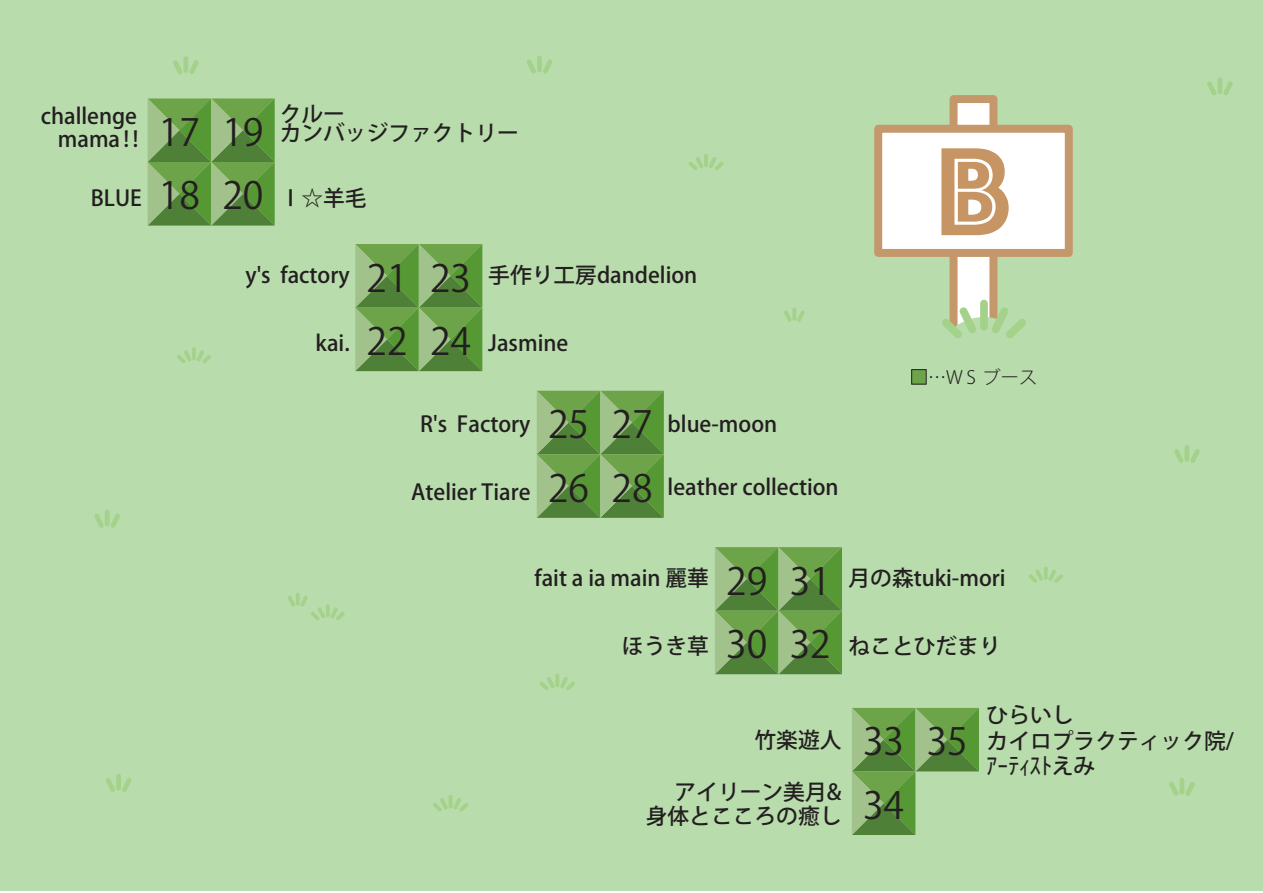
<style>
.page{position:relative;width:1263px;height:893px;background:#fff}
.page>*{position:absolute;margin:0;border:0;box-sizing:border-box;transform-origin:0 0}
.t1{font:130.2px "Phosphate Inline";color:#c79564}
.t2{font:37.2px/63.6px "Koz Go Pro";color:#231f20}
.t3{font:500 21.75px/25.5px "Koz Go Pro";color:#231f20;text-align:right}
.t4{font:300 18.15px "Koz Go Pro";color:#231f20}
.s1{color:#6da349}
</style>
<div class="page">
<div style="left:0;top:0;width:1263px;height:891px;background:#b8dcac"></div>
<svg style="left:148px;top:98px;width:127px;height:128px;background:#6da051"></svg>
<svg style="left:355px;top:244px;width:127px;height:127px;background:#6ea052"></svg>
<svg style="left:537px;top:391px;width:127px;height:127px;background:#6ea051"></svg>
<svg style="left:715px;top:547px;width:127px;height:127px;background:#6ea051"></svg>
<svg style="left:852px;top:708px;width:127px;height:127px"></svg>
<div style="left:911px;top:369px;width:15px;height:16px;border:1px solid #231f20"></div>
<div style="left:949px;top:95px;width:48px;height:246px;background:#fff;border:8px solid #c5986c"></div>
<div style="left:874px;top:125px;width:199px;height:132px;background:#fff;border:8px solid #c5986c"></div>
<div style="left:555px;top:674px;width:4px;height:13px;border:2px solid #a4d28b"></div>
<svg style="left:540px;top:675px;width:35px;height:15px"></svg>
<svg style="left:433px;top:795px;width:35px;height:17px"></svg>
<div style="left:192px;top:347px;width:4px;height:13px;border:2px solid #a4d28b"></div>
<svg style="left:177px;top:348px;width:34px;height:15px"></svg>
<div style="left:704px;top:154px;width:4px;height:13px;border:2px solid #a4d28b"></div>
<svg style="left:688px;top:155px;width:36px;height:15px"></svg>
<div style="left:1044px;top:567px;width:4px;height:13px;border:2px solid #a4d28b"></div>
<svg style="left:1028px;top:568px;width:35px;height:15px"></svg>
<div style="left:296px;top:593px;width:4px;height:12px;border:2px solid #a4d28b"></div>
<svg style="left:288px;top:594px;width:57px;height:26px"></svg>
<div style="left:792px;top:307px;width:4px;height:14px;border:2px solid #a4d28b"></div>
<svg style="left:784px;top:309px;width:21px;height:13px"></svg>
<div style="left:1217px;top:77px;width:5px;height:17px;border:3px solid #a4d28b"></div>
<svg style="left:1207px;top:79px;width:26px;height:16px"></svg>
<div style="left:116px;top:774px;width:5px;height:16px;border:3px solid #a4d28b"></div>
<svg style="left:106px;top:775px;width:26px;height:17px"></svg>
<div style="left:1179px;top:778px;width:5px;height:16px;border:3px solid #a4d28b"></div>
<svg style="left:1169px;top:779px;width:26px;height:17px"></svg>
<div style="left:105px;top:510px;width:5px;height:16px;border:3px solid #a4d28b"></div>
<svg style="left:94px;top:511px;width:26px;height:17px"></svg>
<div style="left:183px;top:56px;width:5px;height:17px;border:3px solid #a4d28b"></div>
<svg style="left:173px;top:58px;width:26px;height:16px"></svg>
<div style="left:537px;top:56px;width:5px;height:16px;border:3px solid #a4d28b"></div>
<svg style="left:527px;top:57px;width:25px;height:17px"></svg>
<div style="left:1184px;top:445px;width:5px;height:17px;border:3px solid #a4d28b"></div>
<svg style="left:1174px;top:446px;width:26px;height:17px"></svg>
<div style="left:980px;top:300px;width:8px;height:31px;border:4px solid #a4d28b;border-radius:2px"></div>
<svg style="left:942px;top:304px;width:84px;height:37px"></svg>
<p class="t3" style="left:41px;top:106px;width:103px;line-height:22.5px">challenge mama‼</p>
<p class="t3" style="left:91px;top:187px;width:53px">BLUE</p>
<h2 class="t2" style="left:222px;top:101px;width:43px">19</h2>
<h2 class="t2" style="left:159px;top:101px;width:106px">17<br>18 20</h2>
<p class="t3" style="left:280px;top:105px;width:241px;line-height:19.5px;text-align:left">クルー<br>カンバッジファクトリー</p>
<p class="t3" style="left:280px;top:187px;width:88px">Ｉ☆羊毛</p>
<p class="t3" style="left:245px;top:263px;width:106px">y's factory</p>
<p class="t3" style="left:316px;top:331px;width:36px">kai.</p>
<h2 class="t2" style="left:366px;top:247px;width:106px">21<br>22 24</h2>
<h2 class="t2" style="left:430px;top:247px;width:43px">23</h2>
<p class="t3" style="left:488px;top:263px;width:211px">手作り工房dandelion</p>
<p class="t3" style="left:488px;top:331px;width:82px">Jasmine</p>
<p class="t3" style="left:420px;top:412px;width:112px">R's Factory</p>
<p class="t3" style="left:411px;top:481px;width:121px">Atelier Tiare</p>
<h2 class="t2" style="left:548px;top:394px;width:106px">25 27</h2>
<h2 class="t2" style="left:548px;top:457px;width:106px">26 28</h2>
<p class="t3" style="left:668px;top:412px;width:111px">blue-moon</p>
<p class="t3" style="left:668px;top:476px;width:173px">leather collection</p>
<h1 class="t1" style="left:937px;top:99px;width:75px">B</h1>
<p class="t4" style="left:910px;top:365px;width:129px"><span class="s1">■</span>…W S ブース</p>
<p class="t3" style="left:534px;top:566px;width:176px">fait a ia main 麗華</p>
<p class="t3" style="left:622px;top:634px;width:88px">ほうき草</p>
<h2 class="t2" style="left:726px;top:550px;width:43px">29</h2>
<h2 class="t2" style="left:726px;top:614px;width:43px">30</h2>
<h2 class="t2" style="left:790px;top:550px;width:43px">31</h2>
<h2 class="t2" style="left:790px;top:614px;width:43px">32</h2>
<p class="t3" style="left:848px;top:566px;width:159px">月の森tuki-mori</p>
<p class="t3" style="left:848px;top:634px;width:154px">ねことひだまり</p>
<p class="t3" style="left:754px;top:728px;width:88px">竹楽遊人</p>
<p class="t3" style="left:646px;top:781px;width:197px;line-height:24px">アイリーン美月&amp;<br>身体とこころの癒し</p>
<h2 class="t2" style="left:863px;top:711px;width:43px">33</h2>
<h2 class="t2" style="left:863px;top:774px;width:43px">34</h2>
<h2 class="t2" style="left:927px;top:711px;width:43px">35</h2>
<p class="t3" style="left:986px;top:703px;width:249px;text-align:left">ひらいし<br>カイロプラクティック院/ｱｰﾃｨｽﾄえみ</p>
</div>
